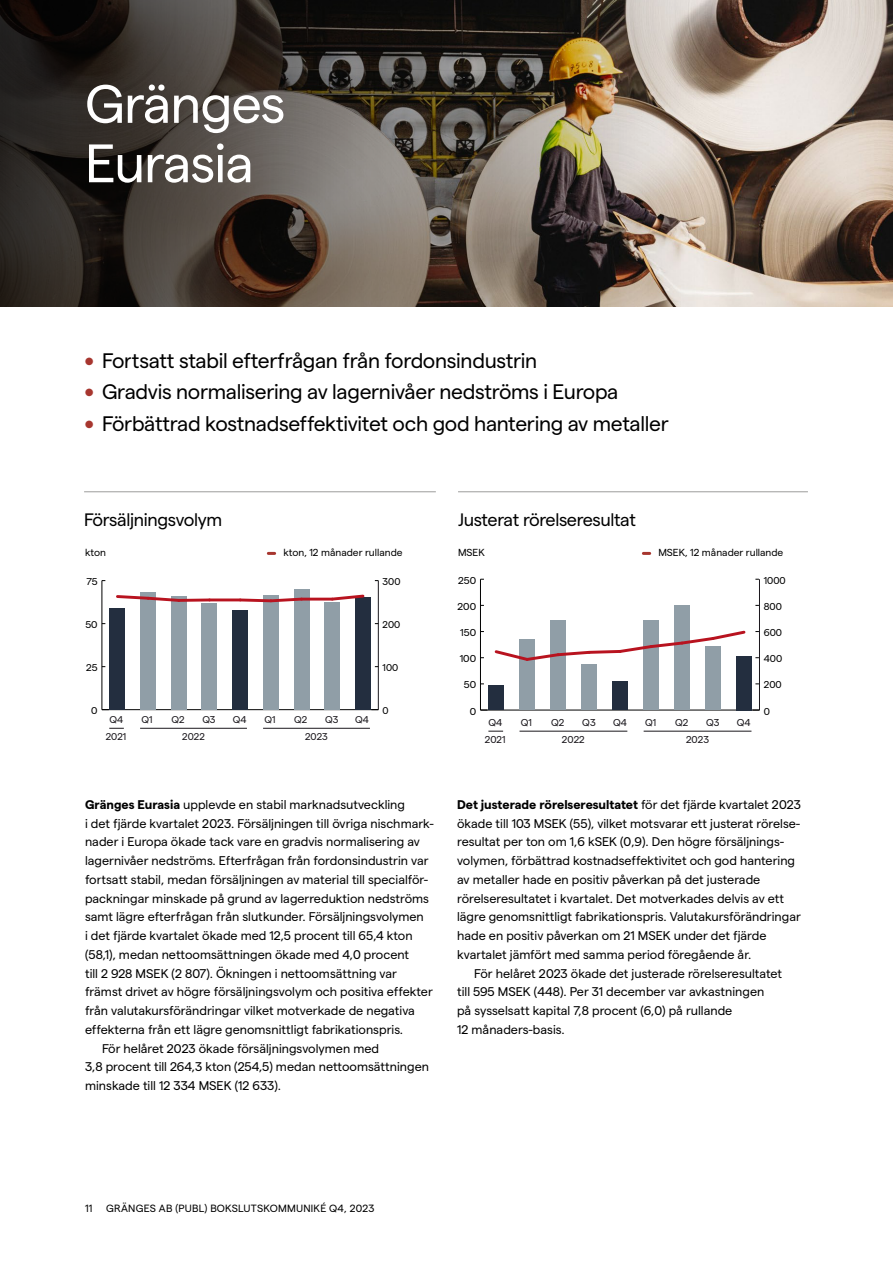
<style>
.page{position:relative;width:893px;height:1263px;background:#fff}
.page>*{position:absolute;margin:0;border:0;box-sizing:border-box;transform-origin:0 0}
.t1{font:54px/59.4px "Matter";letter-spacing:-.02em;color:#fff}
.t2{font:21px "Matter";letter-spacing:-.015em;color:#000}
.t3{font:18px "Matter";letter-spacing:-.02em;color:#000}
.t4{font:12.6px/18.8px "Matter";color:#000}
.t5{font:10.5px "Matter";letter-spacing:.02em;color:#000}
.t6{font:10.2px "Matter";color:#000}
.t7{font:10.05px "Matter";color:#1a171c}
.t8{font:10.05px "Matter";color:#000}
.t9{font:10.05px "Matter";color:#000;scale:1.04 1}
.t10{font:9.9px "Matter";color:#1a171c}
.t11{font:9.9px "Matter";color:#000}
.t12{font:9.9px "Matter";color:#000;scale:1.04 1}
.s1{color:#a7362f}
.s2{font-weight:700}
</style>
<div class="page">
<img style="left:697px;top:0;width:196px;height:306px">
<svg style="left:0;top:0;width:697px;height:306px;background:#554d44"></svg>
<hr style="left:102px;top:709px;width:276px;height:1px;background:#000">
<hr style="left:102px;top:581px;width:1px;height:129px;background:#000">
<div style="left:110px;top:608px;width:15px;height:102px;background:#232e3f"></div>
<div style="left:140px;top:592px;width:15px;height:118px;background:#909ea7"></div>
<div style="left:171px;top:596px;width:15px;height:114px;background:#909ea7"></div>
<div style="left:202px;top:603px;width:15px;height:107px;background:#909ea7"></div>
<div style="left:233px;top:610px;width:15px;height:100px;background:#232e3f"></div>
<div style="left:263px;top:596px;width:15px;height:114px;background:#909ea7"></div>
<div style="left:294px;top:589px;width:15px;height:121px;background:#909ea7"></div>
<div style="left:325px;top:602px;width:15px;height:108px;background:#909ea7"></div>
<div style="left:355px;top:597px;width:15px;height:113px;background:#232e3f"></div>
<hr style="left:378px;top:581px;width:1px;height:129px;background:#1a171c">
<svg style="left:116px;top:593px;width:63px;height:10px"></svg>
<svg style="left:179px;top:598px;width:31px;height:4px"></svg>
<hr style="left:210px;top:598px;width:30px;height:3px;background:#b8131f">
<svg style="left:237px;top:596px;width:68px;height:8px"></svg>
<hr style="left:302px;top:598px;width:30px;height:2px;background:#b8131f">
<svg style="left:329px;top:594px;width:36px;height:7px"></svg>
<svg style="left:109px;top:728px;width:15px;height:1px"></svg>
<hr style="left:140px;top:728px;width:107px;height:1px;background:#1a171c">
<hr style="left:263px;top:728px;width:107px;height:1px;background:#1a171c">
<hr style="left:480px;top:710px;width:279px;height:1px;background:#000">
<hr style="left:480px;top:579px;width:1px;height:131px;background:#000">
<div style="left:488px;top:685px;width:16px;height:25px;background:#232e3f"></div>
<div style="left:519px;top:640px;width:16px;height:70px;background:#909ea7"></div>
<div style="left:550px;top:620px;width:16px;height:90px;background:#909ea7"></div>
<div style="left:581px;top:664px;width:16px;height:46px;background:#909ea7"></div>
<div style="left:612px;top:681px;width:16px;height:29px;background:#232e3f"></div>
<div style="left:643px;top:620px;width:16px;height:90px;background:#909ea7"></div>
<div style="left:674px;top:606px;width:16px;height:104px;background:#909ea7"></div>
<div style="left:705px;top:646px;width:16px;height:64px;background:#909ea7"></div>
<div style="left:736px;top:656px;width:16px;height:54px;background:#232e3f"></div>
<hr style="left:759px;top:579px;width:1px;height:131px;background:#1a171c">
<svg style="left:494px;top:630px;width:252px;height:31px"></svg>
<svg style="left:488px;top:731px;width:15px;height:1px"></svg>
<hr style="left:519px;top:731px;width:108px;height:1px;background:#1a171c">
<hr style="left:644px;top:731px;width:107px;height:1px;background:#1a171c">
<hr style="left:84px;top:491px;width:352px;height:1px;background:#9d9d9c">
<hr style="left:458px;top:491px;width:350px;height:1px;background:#9d9d9c">
<svg style="left:643px;top:552px;width:7px;height:3px"></svg>
<svg style="left:268px;top:552px;width:7px;height:3px"></svg>
<h1 class="t1" style="left:85px;top:70px;width:202px">Gränges<br>Eurasia</h1>
<h2 class="t2" style="left:85px;top:345px;width:454px"><span class="s1">●</span> Fortsatt stabil efterfrågan från fordonsindustrin</h2>
<h2 class="t2" style="left:85px;top:376px;width:535px"><span class="s1">●</span> Gradvis normalisering av lagernivåer nedströms i Europa</h2>
<h2 class="t2" style="left:85px;top:408px;width:585px"><span class="s1">●</span> Förbättrad kostnadseffektivitet och god hantering av metaller</h2>
<h3 class="t3" style="left:84px;top:506px;width:140px">Försäljningsvolym</h3>
<h3 class="t3" style="left:458px;top:506px;width:180px">Justerat rörelseresultat</h3>
<p class="t6" style="left:85px;top:545px;width:22px">kton</p>
<p class="t6" style="left:283px;top:545px;width:121px">kton, 12 månader rullande</p>
<p class="t6" style="left:458px;top:545px;width:28px">MSEK</p>
<p class="t6" style="left:658px;top:545px;width:126px">MSEK, 12 månader rullande</p>
<p class="t12" style="left:86px;top:574px;width:12px">75</p>
<p class="t11" style="left:383px;top:574px;width:19px">300</p>
<p class="t12" style="left:85px;top:617px;width:13px">50</p>
<p class="t11" style="left:383px;top:617px;width:19px">200</p>
<p class="t12" style="left:86px;top:660px;width:13px">25</p>
<p class="t11" style="left:383px;top:660px;width:17px">100</p>
<p class="t12" style="left:91px;top:703px;width:8px">0</p>
<p class="t10" style="left:109px;top:712px;width:15px">Q4</p>
<p class="t10" style="left:142px;top:712px;width:13px">Q1</p>
<p class="t10" style="left:171px;top:712px;width:15px">Q2</p>
<p class="t10" style="left:202px;top:712px;width:15px">Q3</p>
<p class="t10" style="left:233px;top:712px;width:15px">Q4</p>
<p class="t10" style="left:265px;top:712px;width:13px">Q1</p>
<p class="t10" style="left:294px;top:712px;width:15px">Q2</p>
<p class="t10" style="left:325px;top:712px;width:15px">Q3</p>
<p class="t10" style="left:355px;top:712px;width:15px">Q4</p>
<p class="t10" style="left:106px;top:729px;width:22px">2021</p>
<p class="t10" style="left:182px;top:729px;width:24px">2022</p>
<p class="t10" style="left:305px;top:729px;width:24px">2023</p>
<p class="t11" style="left:383px;top:703px;width:8px">0</p>
<p class="t4" style="left:85px;top:794px;width:321px"><span class="s2">Gränges Eurasia</span> upplevde en stabil marknadsutveckling</p>
<p class="t4" style="left:85px;top:813px;width:350px">i det fjärde kvartalet 2023. Försäljningen till övriga nischmark-</p>
<p class="t4" style="left:85px;top:831px;width:336px">nader i Europa ökade tack vare en gradvis normalisering av</p>
<p class="t4" style="left:85px;top:850px;width:345px">lagernivåer nedströms. Efterfrågan från fordonsindustrin var</p>
<p class="t4" style="left:85px;top:869px;width:345px">fortsatt stabil, medan försäljningen av material till specialför-</p>
<p class="t4" style="left:85px;top:888px;width:345px">packningar minskade på grund av lagerreduktion nedströms</p>
<p class="t4" style="left:85px;top:906px;width:340px">samt lägre efterfrågan från slutkunder. Försäljningsvolymen</p>
<p class="t4" style="left:85px;top:925px;width:329px">i det fjärde kvartalet ökade med 12,5 procent till 65,4 kton</p>
<p class="t4" style="left:85px;top:944px;width:326px">(58,1), medan nettoomsättningen ökade med 4,0 procent</p>
<p class="t4" style="left:85px;top:963px;width:313px">till 2 928 MSEK (2 807). Ökningen i nettoomsättning var</p>
<p class="t4" style="left:85px;top:981px;width:349px">främst drivet av högre försäljningsvolym och positiva effekter</p>
<p class="t4" style="left:85px;top:1000px;width:331px">från valutakursförändringar vilket motverkade de negativa</p>
<p class="t4" style="left:85px;top:1019px;width:320px">effekterna från ett lägre genomsnittligt fabrikationspris.</p>
<p class="t4" style="left:102px;top:1038px;width:279px">För helåret 2023 ökade försäljningsvolymen med</p>
<p class="t4" style="left:85px;top:1056px;width:345px">3,8 procent till 264,3 kton (254,5) medan nettoomsättningen</p>
<p class="t4" style="left:85px;top:1075px;width:198px">minskade till 12 334 MSEK (12 633).</p>
<p class="t9" style="left:458px;top:573px;width:19px">250</p>
<p class="t8" style="left:764px;top:573px;width:23px">1000</p>
<p class="t9" style="left:457px;top:599px;width:19px">200</p>
<p class="t8" style="left:764px;top:599px;width:20px">800</p>
<p class="t9" style="left:460px;top:625px;width:17px">150</p>
<p class="t8" style="left:764px;top:625px;width:20px">600</p>
<p class="t9" style="left:460px;top:651px;width:17px">100</p>
<p class="t8" style="left:764px;top:651px;width:20px">400</p>
<p class="t9" style="left:464px;top:678px;width:13px">50</p>
<p class="t8" style="left:764px;top:678px;width:19px">200</p>
<p class="t9" style="left:470px;top:704px;width:8px">0</p>
<p class="t8" style="left:764px;top:704px;width:8px">0</p>
<p class="t7" style="left:489px;top:715px;width:15px">Q4</p>
<p class="t7" style="left:521px;top:715px;width:13px">Q1</p>
<p class="t7" style="left:551px;top:715px;width:15px">Q2</p>
<p class="t7" style="left:582px;top:715px;width:15px">Q3</p>
<p class="t7" style="left:613px;top:715px;width:15px">Q4</p>
<p class="t7" style="left:645px;top:715px;width:13px">Q1</p>
<p class="t7" style="left:675px;top:715px;width:15px">Q2</p>
<p class="t7" style="left:706px;top:715px;width:15px">Q3</p>
<p class="t7" style="left:737px;top:715px;width:15px">Q4</p>
<p class="t7" style="left:485px;top:732px;width:22px">2021</p>
<p class="t7" style="left:562px;top:732px;width:24px">2022</p>
<p class="t7" style="left:686px;top:732px;width:25px">2023</p>
<p class="t4" style="left:457px;top:794px;width:345px"><span class="s2">Det justerade rörelseresultatet</span> för det fjärde kvartalet 2023 ökade till 103 MSEK (55), vilket motsvarar ett justerat rörelse&shy;resultat per ton om 1,6 kSEK (0,9). Den högre försäljnings&shy;volymen, förbättrad kostnadseffektivitet och god hantering av metaller hade en positiv påverkan på det justerade rörelseresultatet i kvartalet. Det motverkades delvis av ett lägre genomsnittligt fabrikationspris. Valutakursförändringar hade en positiv påverkan om 21 MSEK under det fjärde kvartalet jämfört med samma period föregående år.</p>
<p class="t4" style="left:457px;top:963px;width:327px;text-indent:17px">För helåret 2023 ökade det justerade rörelseresultatet till 595 MSEK (448). Per 31 december var avkastningen<br>på sysselsatt kapital 7,8 procent (6,0) på rullande<br>12 månaders-basis.</p>
<p class="t5" style="left:85px;top:1200px;width:9px">11</p>
<p class="t5" style="left:106px;top:1200px;width:270px">GRÄNGES AB (PUBL) BOKSLUTSKOMMUNIKÉ Q4, 2023</p>
</div>
